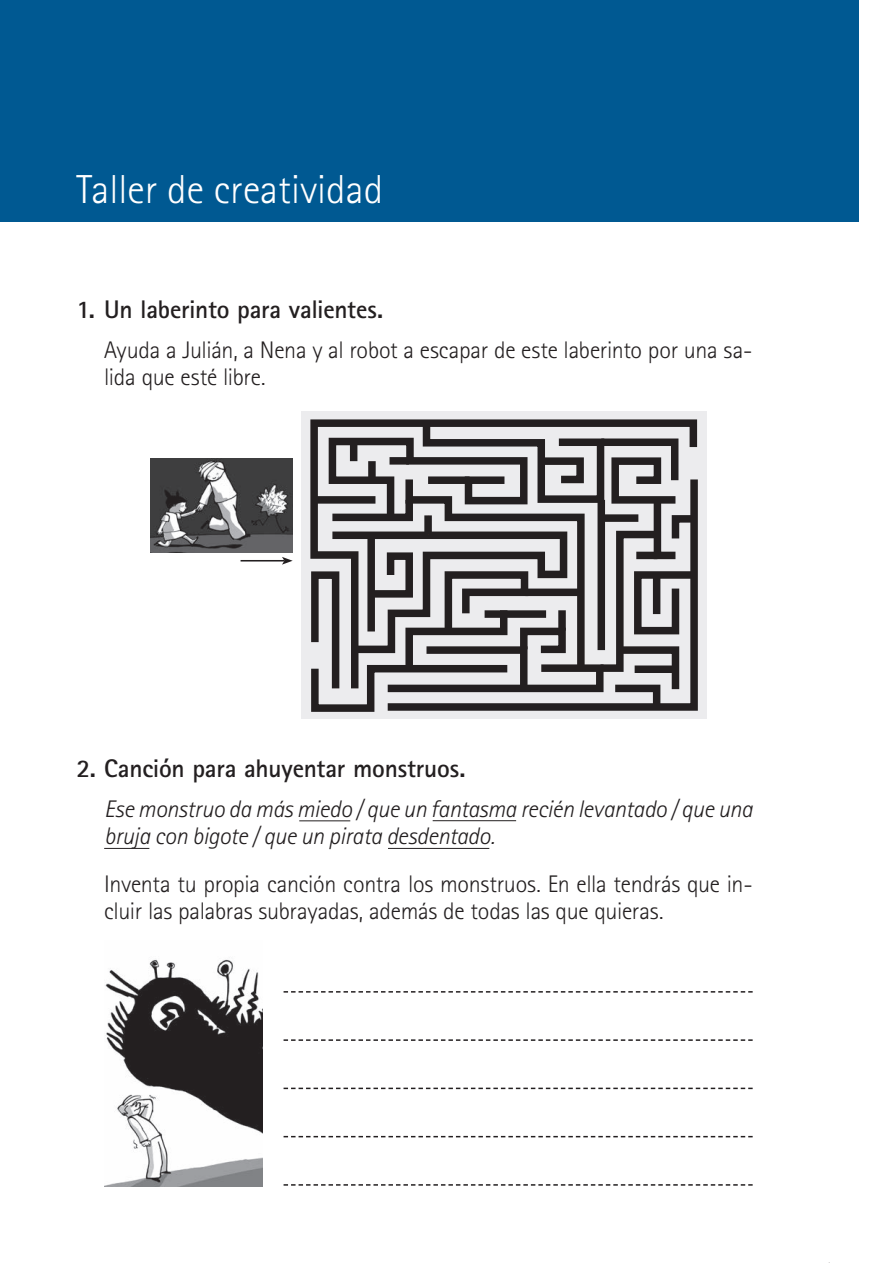
<style>
.page{position:relative;width:893px;height:1263px;background:#fff}
.page>*{position:absolute;margin:0;border:0;box-sizing:border-box;transform-origin:0 0}
.t1{font:300 40.5px "Rotis Sans Serif";color:#fff}
.t2{font:700 25.5px "Rotis Sans Serif";letter-spacing:-.01em;color:#231f20}
.t3{font:300 24px/27px "Rotis Sans Serif";letter-spacing:-.01em;color:#231f20}
.t4{font:italic 300 24px/27px "Rotis Sans Serif";letter-spacing:-.015em;color:#231f20}
</style>
<div class="page">
<div style="left:0;top:0;width:859px;height:221px;background:#005992"></div>
<svg style="left:284px;top:991px;width:469px;height:1px"></svg>
<svg style="left:284px;top:1039px;width:469px;height:2px"></svg>
<svg style="left:284px;top:1088px;width:469px;height:1px"></svg>
<svg style="left:284px;top:1136px;width:469px;height:1px"></svg>
<svg style="left:284px;top:1184px;width:469px;height:2px"></svg>
<img style="left:104px;top:959px;width:158px;height:227px">
<hr style="left:299px;top:820px;width:51px;height:1px;background:#231f20">
<hr style="left:433px;top:820px;width:83px;height:1px;background:#231f20">
<hr style="left:388px;top:848px;width:101px;height:1px;background:#231f20">
<hr style="left:104px;top:848px;width:45px;height:1px;background:#231f20">
<img style="left:150px;top:459px;width:143px;height:93px">
<hr style="left:241px;top:560px;width:43px;height:1px;background:#231f20">
<svg style="left:282px;top:557px;width:11px;height:8px"></svg>
<div style="left:301px;top:411px;width:406px;height:307px;background:#ececee"></div>
<svg style="left:310px;top:419px;width:388px;height:293px"></svg>
<h1 class="t1" style="left:77px;top:166px;width:308px">Taller de creatividad</h1>
<p class="t2" style="left:77px;top:293px;width:308px">1. Un laberinto para valientes.</p>
<p class="t3" style="left:104px;top:336px;width:650px">Ayuda a Julián, a Nena y al robot a escapar de este laberinto por una sa&shy;lida que esté libre.</p>
<p class="t2" style="left:77px;top:752px;width:391px">2. Canción para ahuyentar monstruos.</p>
<p class="t4" style="left:104px;top:795px;width:650px">Ese monstruo da más miedo / que un fantasma recién levantado / que una bruja con bigote / que un pirata desdentado.</p>
<p class="t3" style="left:104px;top:870px;width:650px">Inventa tu propia canción contra los monstruos. En ella tendrás que in&shy;cluir las palabras subrayadas, además de todas las que quieras.</p>
</div>
